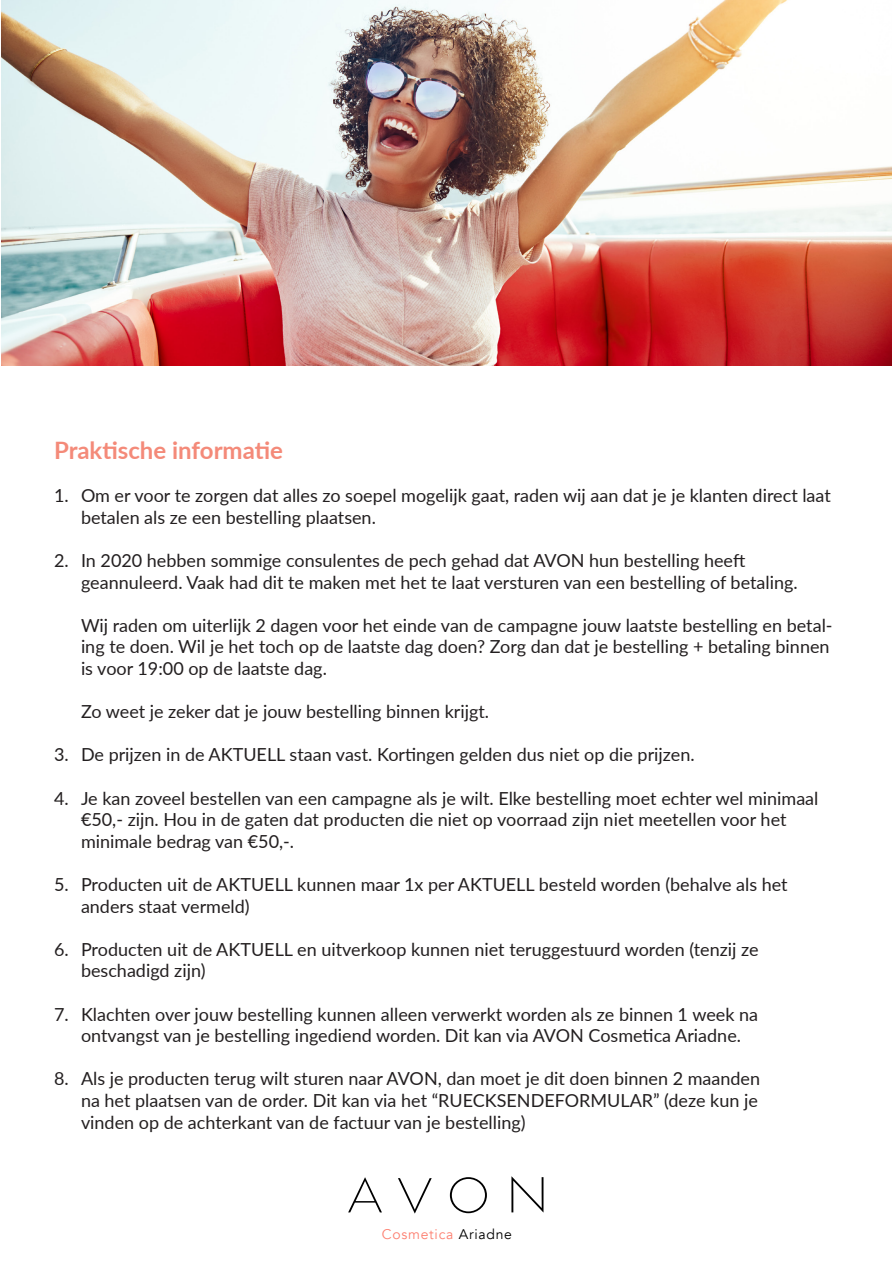
<style>
.page{position:relative;width:893px;height:1263px;background:#fff}
.page>*{position:absolute;margin:0;border:0;box-sizing:border-box;transform-origin:0 0}
.t1{font:700 24px "Lato";color:#f48a79}
.t2{font:18px/21.6px "Lato";color:#231f20}
.t3{font:13.95px "Avenir";letter-spacing:.05em;color:#fd7f70}
.s1{color:#000}
</style>
<div class="page">
<img style="left:1px;top:0;width:891px;height:366px">
<svg style="left:450px;top:1177px;width:37px;height:36px"></svg>
<svg style="left:398px;top:1178px;width:34px;height:35px"></svg>
<svg style="left:511px;top:1176px;width:32px;height:36px"></svg>
<svg style="left:348px;top:1177px;width:34px;height:35px"></svg>
<p class="t1" style="left:54px;top:433px;width:231px">Praktische informatie</p>
<p class="t2" style="left:81px;top:484px;width:751px;text-indent:-27px">1. Om er voor te zorgen dat alles zo soepel mogelijk gaat, raden wij aan dat je je klanten direct laat betalen als ze een bestelling plaatsen.</p>
<p class="t2" style="left:81px;top:549px;width:718px;text-indent:-27px">2. In 2020 hebben sommige consulentes de pech gehad dat AVON hun bestelling heeft geannuleerd. Vaak had dit te maken met het te laat versturen van een bestelling of betaling.</p>
<p class="t2" style="left:81px;top:614px;width:753px">Wij raden om uiterlijk 2 dagen voor het einde van de campagne jouw laatste bestelling en betal&shy;ing te doen. Wil je het toch op de laatste dag doen? Zorg dan dat je bestelling + betaling binnen is voor 19:00 op de laatste dag.</p>
<p class="t2" style="left:81px;top:700px;width:410px">Zo weet je zeker dat je jouw bestelling binnen krijgt.</p>
<p class="t2" style="left:54px;top:743px;width:642px">3. De prijzen in de AKTUELL staan vast. Kortingen gelden dus niet op die prijzen.</p>
<p class="t2" style="left:81px;top:786px;width:739px;text-indent:-27px">4. Je kan zoveel bestellen van een campagne als je wilt. Elke bestelling moet echter wel minimaal €50,- zijn. Hou in de gaten dat producten die niet op voorraad zijn niet meetellen voor het minimale bedrag van €50,-.</p>
<p class="t2" style="left:81px;top:873px;width:708px;text-indent:-27px">5. Producten uit de AKTUELL kunnen maar 1x per AKTUELL besteld worden (behalve als het anders staat vermeld)</p>
<p class="t2" style="left:81px;top:938px;width:679px;text-indent:-27px">6. Producten uit de AKTUELL en uitverkoop kunnen niet teruggestuurd worden (tenzij ze beschadigd zijn)</p>
<p class="t2" style="left:54px;top:1002px;width:706px;text-align:center">7. Klachten over jouw bestelling kunnen alleen verwerkt worden als ze binnen 1 week na ontvangst van je bestelling ingediend worden. Dit kan via AVON Cosmetica Ariadne.</p>
<p class="t2" style="left:81px;top:1067px;width:681px;text-indent:-27px">8. Als je producten terug wilt sturen naar AVON, dan moet je dit doen binnen 2 maanden na het plaatsen van de order. Dit kan via het “RUECKSENDEFORMULAR” (deze kun je vinden op de achterkant van de factuur van je bestelling)</p>
<p class="t3" style="left:382px;top:1226px;width:131px">Cosmetica <span class="s1">Ariadne</span></p>
</div>
